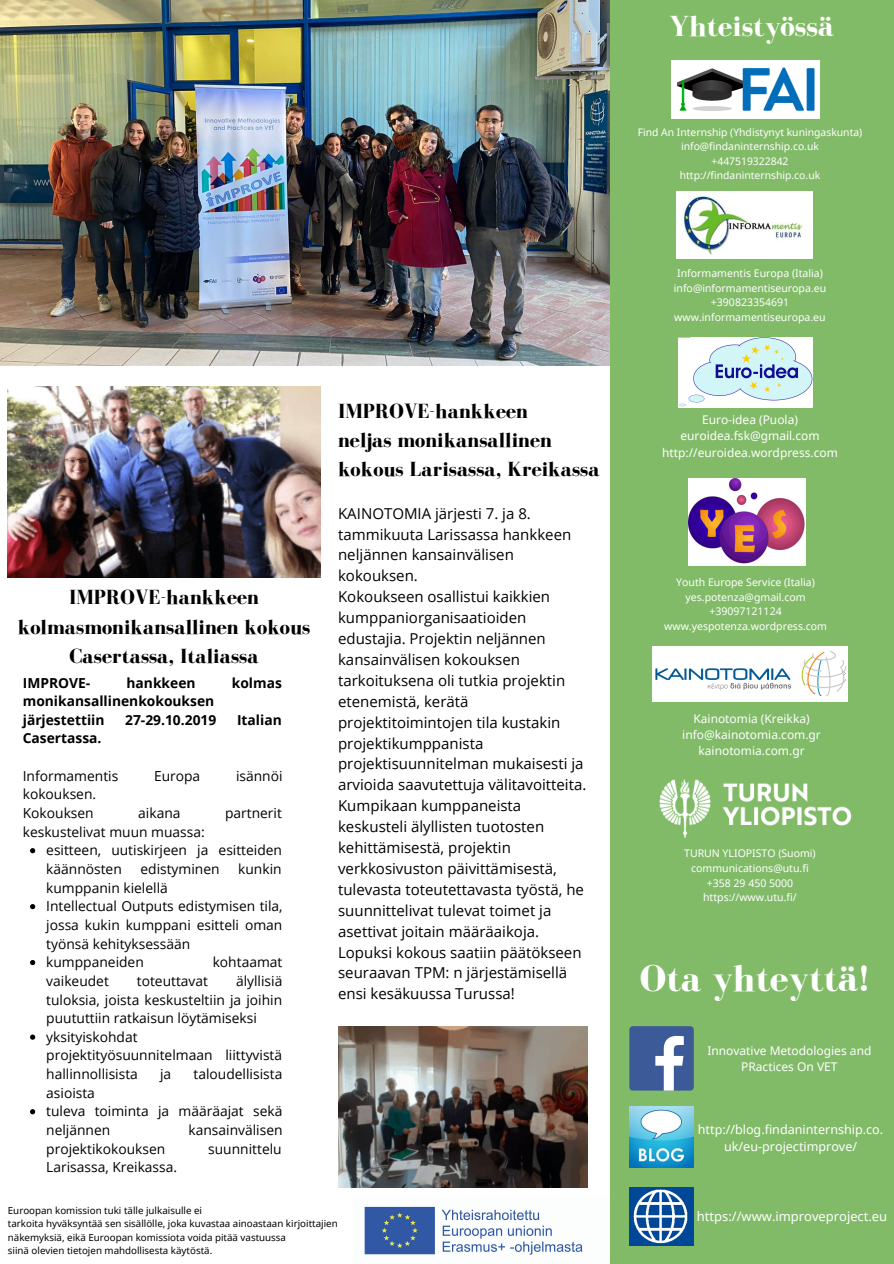
<style>
.page{position:relative;width:894px;height:1264px;background:#fff}
.page>*{position:absolute;margin:0;border:0;box-sizing:border-box;transform-origin:0 0}
.t1{font:700 38.25px "Bodoni FLF";color:#fff}
.t2{font:700 29.85px "Bodoni FLF";color:#fff}
.t3{font:700 21px/29.2px "Bodoni FLF";color:#000}
.t4{font:15px/20.9px "Open Sans";color:#000}
.t5{font:13.8px/18.6px "Open Sans";color:#000}
.t6{font:700 13.8px/18.6px "Open Sans";color:#000}
.t7{font:12.9px "Noto Sans";color:#fff}
.t8{font:12.6px/17.2px "Noto Sans";color:#fff;text-align:center}
.t9{font:12px/16.4px "Noto Sans";color:#fff;text-align:center}
.t10{font:10.5px "Noto Sans";color:#fff}
.t11{font:10.35px "Noto Sans";color:#fff}
.t12{font:9.75px "Noto Sans";color:#000}
</style>
<div class="page">
<img style="left:0;top:0;width:610px;height:366px">
<img style="left:8px;top:386px;width:312px;height:191px">
<img style="left:338px;top:1026px;width:249px;height:161px">
<img style="left:364px;top:1206px;width:219px;height:49px">
<div style="left:610px;top:0;width:283px;height:1263px;background:#81bb68"></div>
<img style="left:671px;top:60px;width:148px;height:59px">
<img style="left:676px;top:191px;width:136px;height:67px">
<img style="left:688px;top:478px;width:117px;height:88px">
<img style="left:652px;top:646px;width:195px;height:55px">
<div style="left:629px;top:1026px;width:64px;height:64px;background:#3d5a98;border-radius:4px"></div>
<svg style="left:655px;top:1035px;width:28px;height:55px"></svg>
<img style="left:629px;top:1187px;width:64px;height:58px">
<img style="left:629px;top:1106px;width:64px;height:61px">
<img style="left:678px;top:337px;width:134px;height:70px">
<img style="left:659px;top:779px;width:193px;height:59px">
<svg style="left:30px;top:848px;width:5px;height:5px"></svg>
<svg style="left:30px;top:904px;width:5px;height:5px"></svg>
<svg style="left:30px;top:960px;width:5px;height:5px"></svg>
<svg style="left:30px;top:1034px;width:5px;height:5px"></svg>
<svg style="left:30px;top:1109px;width:5px;height:5px"></svg>
<p class="t3" style="left:18px;top:582px;width:294px;text-align:center">IMPROVE-hankkeen kolmasmonikansallinen kokous<br>Casertassa, Italiassa</p>
<p class="t6" style="left:23px;top:673px;width:69px">IMPROVE-</p>
<p class="t6" style="left:126px;top:673px;width:70px">hankkeen</p>
<p class="t6" style="left:232px;top:673px;width:52px">kolmas</p>
<p class="t6" style="left:23px;top:691px;width:193px">monikansallinenkokouksen järjestettiin</p>
<p class="t6" style="left:125px;top:710px;width:93px">27-29.10.2019</p>
<p class="t6" style="left:237px;top:710px;width:46px">Italian</p>
<p class="t6" style="left:23px;top:728px;width:80px">Casertassa.</p>
<p class="t5" style="left:23px;top:766px;width:97px">Informamentis</p>
<p class="t5" style="left:154px;top:766px;width:48px">Europa</p>
<p class="t5" style="left:236px;top:766px;width:48px">isännöi</p>
<p class="t5" style="left:23px;top:784px;width:75px">kokouksen.</p>
<p class="t5" style="left:23px;top:803px;width:72px">Kokouksen</p>
<p class="t5" style="left:138px;top:803px;width:44px">aikana</p>
<p class="t5" style="left:225px;top:803px;width:58px">partnerit</p>
<p class="t5" style="left:23px;top:822px;width:183px">keskustelivat muun muassa:</p>
<p class="t5" style="left:46px;top:840px;width:237px">esitteen, uutiskirjeen ja esitteiden käännösten</p>
<p class="t5" style="left:140px;top:859px;width:81px">edistyminen</p>
<p class="t5" style="left:238px;top:859px;width:45px">kunkin</p>
<p class="t5" style="left:46px;top:878px;width:123px">kumppanin kielellä</p>
<p class="t5" style="left:46px;top:896px;width:238px;text-align:justify">Intellectual Outputs edistymisen tila, jossa kukin kumppani esitteli oman työnsä kehityksessään</p>
<p class="t5" style="left:46px;top:952px;width:99px">kumppaneiden</p>
<p class="t5" style="left:213px;top:952px;width:71px">kohtaamat</p>
<p class="t5" style="left:46px;top:971px;width:64px">vaikeudet</p>
<p class="t5" style="left:137px;top:971px;width:73px">toteuttavat</p>
<p class="t5" style="left:46px;top:971px;width:237px;text-align:justify;text-indent:190px">älyllisiä tuloksia, joista keskusteltiin ja joihin puututtiin ratkaisun löytämiseksi</p>
<p class="t5" style="left:46px;top:1027px;width:237px">yksityiskohdat projektityösuunnitelmaan liittyvistä hallinnollisista</p>
<p class="t5" style="left:160px;top:1064px;width:13px">ja</p>
<p class="t5" style="left:193px;top:1064px;width:90px">taloudellisista</p>
<p class="t5" style="left:46px;top:1083px;width:50px">asioista</p>
<p class="t5" style="left:46px;top:1101px;width:237px">tuleva toiminta ja määräajat sekä neljännen</p>
<p class="t5" style="left:188px;top:1120px;width:95px">kansainvälisen</p>
<p class="t5" style="left:46px;top:1138px;width:120px">projektikokouksen</p>
<p class="t5" style="left:208px;top:1138px;width:75px">suunnittelu</p>
<p class="t5" style="left:46px;top:1157px;width:132px">Larisassa, Kreikassa.</p>
<p class="t3" style="left:338px;top:396px;width:191px">IMPROVE-hankkeen</p>
<p class="t3" style="left:338px;top:425px;width:263px">neljas monikansallinen kokous Larisassa, Kreikassa</p>
<p class="t4" style="left:338px;top:502px;width:235px">KAINOTOMIA järjesti 7. ja 8. tammikuuta Larissassa hankkeen neljännen kansainvälisen kokouksen.</p>
<p class="t4" style="left:338px;top:586px;width:250px">Kokoukseen osallistui kaikkien kumppaniorganisaatioiden edustajia. Projektin neljännen kansainvälisen kokouksen tarkoituksena oli tutkia projektin etenemistä, kerätä projektitoimintojen tila kustakin projektikumppanista projektisuunnitelman mukaisesti ja arvioida saavutettuja välitavoitteita.<br>Kumpikaan kumppaneista keskusteli älyllisten tuotosten kehittämisestä, projektin verkkosivuston päivittämisestä, tulevasta toteutettavasta työstä, he suunnittelivat tulevat toimet ja asettivat joitain määräaikoja.<br>Lopuksi kokous saatiin päätökseen seuraavan TPM: n järjestämisellä ensi kesäkuussa Turussa!</p>
<p class="t12" style="left:8px;top:1203px;width:196px">Euroopan komission tuki tälle julkaisulle ei</p>
<p class="t12" style="left:8px;top:1216px;width:331px">tarkoita hyväksyntää sen sisällölle, joka kuvastaa ainoastaan kirjoittajien</p>
<p class="t12" style="left:8px;top:1230px;width:279px">näkemyksiä, eikä Euroopan komissiota voida pitää vastuussa</p>
<p class="t12" style="left:8px;top:1243px;width:206px">siinä olevien tietojen mahdollisesta käytöstä.</p>
<p class="t2" style="left:669px;top:10px;width:166px">Yhteistyössä</p>
<p class="t11" style="left:637px;top:125px;width:226px">Find An Internship (Yhdistynyt kuningaskunta)</p>
<p class="t11" style="left:680px;top:139px;width:139px">info@findaninternship.co.uk</p>
<p class="t11" style="left:711px;top:154px;width:78px">+447519322842</p>
<p class="t11" style="left:679px;top:168px;width:142px">http://findaninternship.co.uk</p>
<p class="t10" style="left:677px;top:266px;width:147px">Informamentis Europa (Italia)</p>
<p class="t10" style="left:673px;top:280px;width:154px">info@informamentiseuropa.eu</p>
<p class="t10" style="left:710px;top:295px;width:80px">+390823354691</p>
<p class="t10" style="left:674px;top:309px;width:153px">www.informamentiseuropa.eu</p>
<p class="t9" style="left:701px;top:411px;width:97px">Euro-idea (Puola)</p>
<p class="t9" style="left:680px;top:427px;width:141px">euroidea.fsk@gmail.com</p>
<p class="t9" style="left:662px;top:444px;width:177px">http://euroidea.wordpress.com</p>
<p class="t10" style="left:676px;top:575px;width:140px">Youth Europe Service (Italia)</p>
<p class="t10" style="left:685px;top:589px;width:122px">yes.potenza@gmail.com</p>
<p class="t10" style="left:709px;top:604px;width:74px">+39097121124</p>
<p class="t10" style="left:664px;top:619px;width:164px">www.yespotenza.wordpress.com</p>
<p class="t9" style="left:693px;top:710px;width:118px">Kainotomia (Kreikka)</p>
<p class="t9" style="left:682px;top:726px;width:140px">info@kainotomia.com.gr</p>
<p class="t9" style="left:698px;top:742px;width:107px">kainotomia.com.gr</p>
<p class="t10" style="left:684px;top:846px;width:133px">TURUN YLIOPISTO (Suomi)</p>
<p class="t10" style="left:691px;top:860px;width:119px">communications@utu.fi</p>
<p class="t10" style="left:706px;top:875px;width:88px">+358 29 450 5000</p>
<p class="t10" style="left:703px;top:890px;width:95px">https://www.utu.fi/</p>
<p class="t1" style="left:639px;top:957px;width:231px">Ota yhteyttä!</p>
<p class="t9" style="left:707px;top:1041px;width:165px">Innovative Metodologies and<br>PRactices On VET</p>
<p class="t8" style="left:697px;top:1120px;width:187px">http://blog.findaninternship.co. uk/eu-projectimprove/</p>
<p class="t7" style="left:696px;top:1207px;width:192px">https://www.improveproject.eu</p>
</div>
